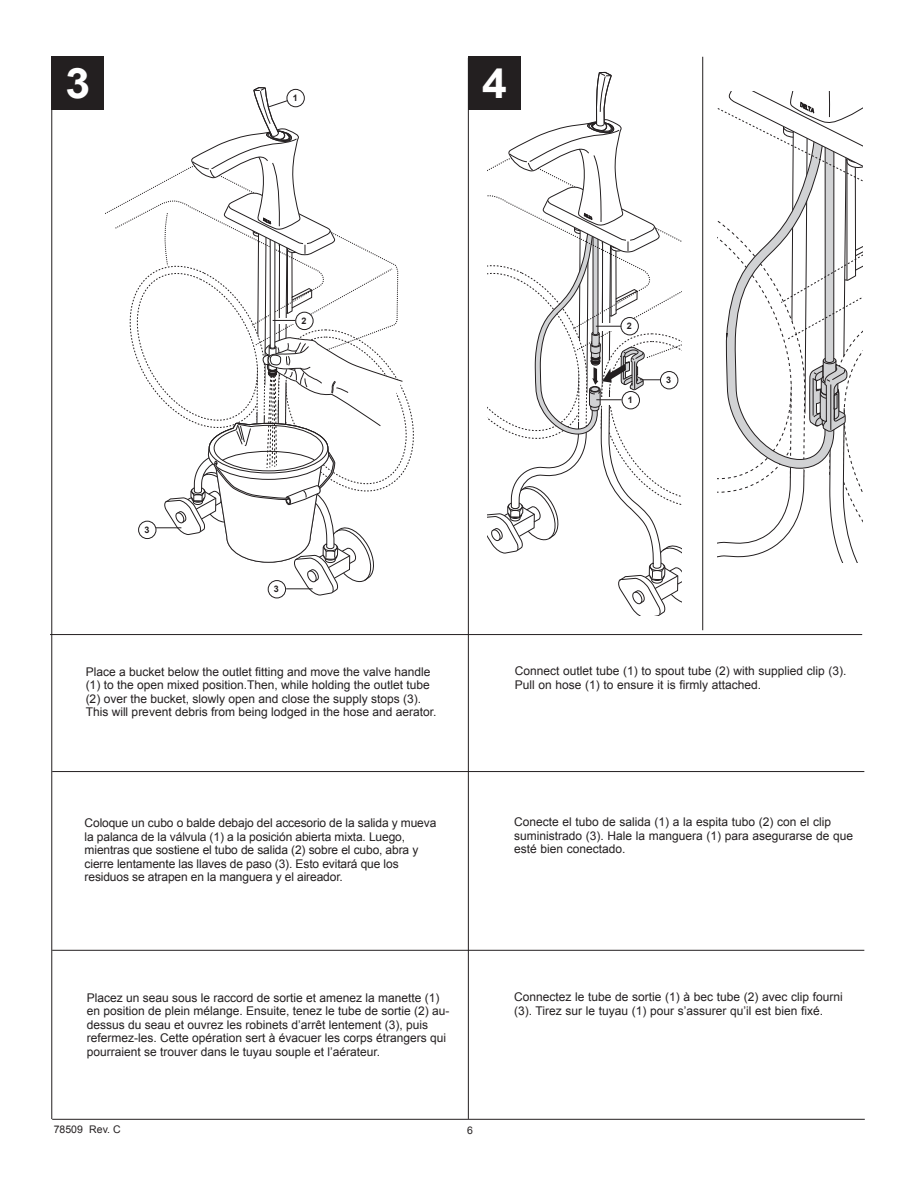
<style>
.page{position:relative;width:918px;height:1188px;background:#fff}
.page>*{position:absolute;margin:0;border:0;box-sizing:border-box;transform-origin:0 0}
.t1{font:700 42px "Arial";color:#fff;scale:1.06 1}
.t2{font:12px/13.5px "Arial";color:#231f20}
.t3{font:10.5px "Arial";color:#231f20}
.t4{font:700 9px "Arial";color:#231f20}
</style>
<div class="page">
<hr style="left:52px;top:1119px;width:813px;height:1px;background:#231f20">
<div style="left:52px;top:56px;width:52px;height:54px;background:#231f20"></div>
<hr style="left:51px;top:58px;width:1px;height:1061px;background:#231f20">
<div style="left:468px;top:56px;width:53px;height:54px;background:#231f20"></div>
<hr style="left:468px;top:58px;width:1px;height:1061px;background:#231f20">
<hr style="left:50px;top:634px;width:812px;height:1px;background:#231f20">
<hr style="left:52px;top:771px;width:812px;height:1px;background:#231f20">
<hr style="left:52px;top:950px;width:812px;height:1px;background:#231f20">
<div style="left:268px;top:580px;width:18px;height:18px;border:1px solid #231f20;border-radius:50%"></div>
<svg style="left:115px;top:87px;width:299px;height:510px"></svg>
<svg style="left:487px;top:71px;width:195px;height:545px"></svg>
<svg style="left:717px;top:91px;width:145px;height:472px"></svg>
<hr style="left:702px;top:57px;width:1px;height:573px;background:#231f20">
<h1 class="t1" style="left:65px;top:55px;width:25px">3</h1>
<h1 class="t1" style="left:482px;top:55px;width:25px">4</h1>
<p class="t4" style="left:293px;top:92px;width:7px">1</p>
<p class="t4" style="left:301px;top:315px;width:7px">2</p>
<p class="t4" style="left:627px;top:320px;width:7px">2</p>
<p class="t4" style="left:628px;top:394px;width:7px">1</p>
<p class="t4" style="left:666px;top:374px;width:7px">3</p>
<p class="t4" style="left:144px;top:524px;width:7px">3</p>
<p class="t4" style="left:274px;top:583px;width:7px">3</p>
<p class="t2" style="left:86px;top:665px;width:352px">Place a bucket below the outlet fitting and move the valve handle (1) to the open mixed position.Then, while holding the outlet tube (2) over the bucket, slowly open and close the supply stops (3).<br>This will prevent debris from being lodged in the hose and aerator.</p>
<p class="t2" style="left:85px;top:816px;width:353px">Coloque un cubo o balde debajo del accesorio de la salida y mueva la palanca de la válvula (1) a la posición abierta mixta. Luego, mientras que sostiene el tubo de salida (2) sobre el cubo, abra y cierre lentamente las llaves de paso (3). Esto evitará que los residuos se atrapen en la manguera y el aireador.</p>
<p class="t2" style="left:515px;top:664px;width:333px">Connect outlet tube (1) to spout tube (2) with supplied clip (3).<br>Pull on hose (1) to ensure it is firmly attached.</p>
<p class="t2" style="left:514px;top:815px;width:341px">Conecte el tubo de salida (1) a la espita tubo (2) con el clip suministrado (3). Hale la manguera (1) para asegurarse de que esté bien conectado.</p>
<p class="t2" style="left:87px;top:991px;width:364px">Placez un seau sous le raccord de sortie et amenez la manette (1) en position de plein mélange. Ensuite, tenez le tube de sortie (2) au&shy;dessus du seau et ouvrez les robinets d’arrêt lentement (3), puis refermez-les. Cette opération sert à évacuer les corps étrangers qui pourraient se trouver dans le tuyau souple et l’aérateur.</p>
<p class="t3" style="left:54px;top:1123px;width:69px">78509 Rev. C</p>
<p class="t3" style="left:467px;top:1123px;width:7px">6</p>
<p class="t2" style="left:514px;top:990px;width:330px">Connectez le tube de sortie (1) à bec tube (2) avec clip fourni (3). Tirez sur le tuyau (1) pour s’assurer qu’il est bien fixé.</p>
</div>
